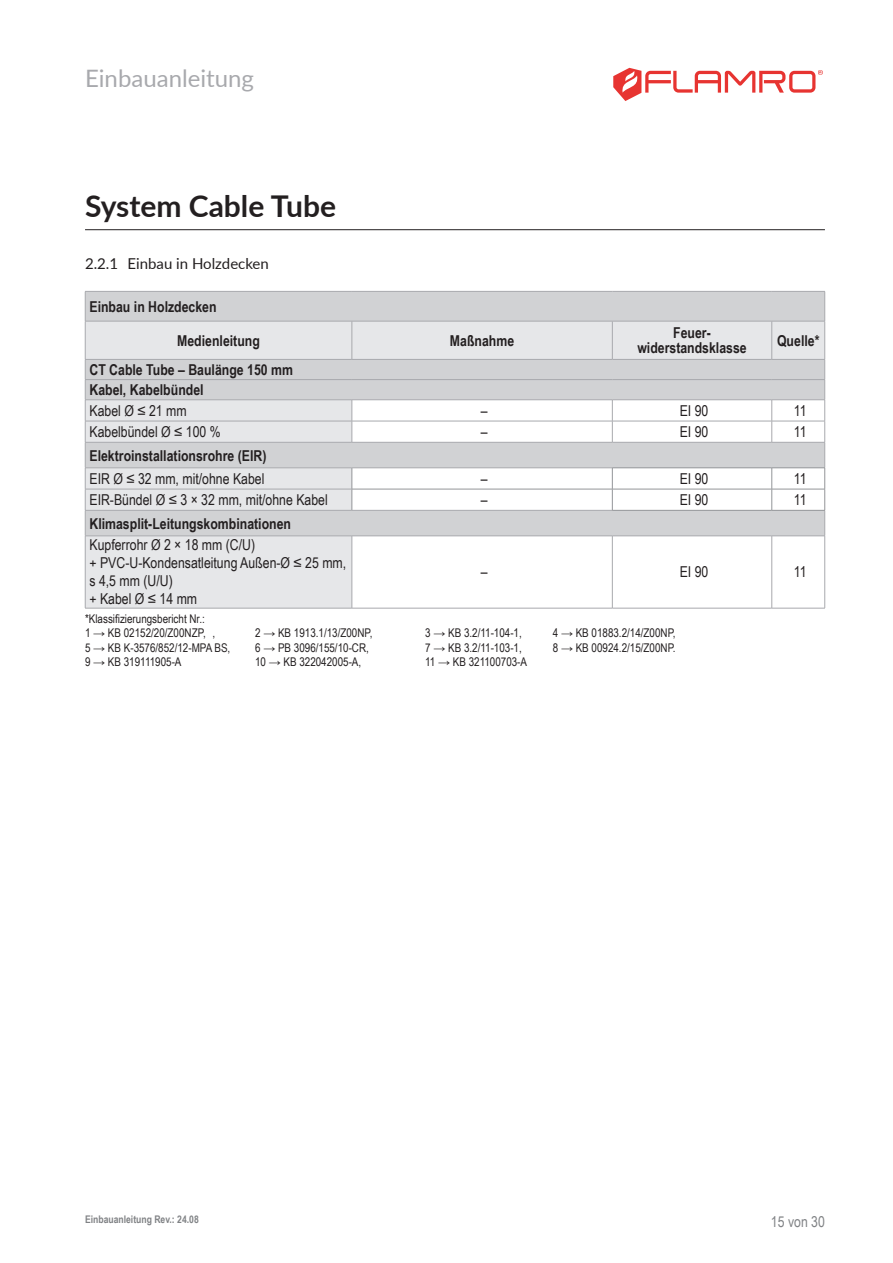
<style>
.page{position:relative;width:893px;height:1263px;background:#fff}
.page>*{position:absolute;margin:0;border:0;box-sizing:border-box;transform-origin:0 0}
.t1{font:700 30px "Lato";color:#231f20}
.t2{font:24px "Lato";color:#a8a9ad}
.p___Tabellentext_links{font:15px/18px "Arial Narrow";color:#231f20}
.p___Tabelle_Kopf_links{font:700 15px "Arial Narrow";color:#231f20}
.p___Tabelle_Kopf_mitte{font:700 15px/15px "Arial Narrow";color:#231f20;text-align:center}
.p___Tabellentext_mittig{font:15px "Arial Narrow";color:#231f20}
.t3{font:15px "Lato";color:#231f20}
.t4{font:15px "Arial Narrow";color:#808285}
.t5{font:12px/14.4px "Arial Narrow";color:#231f20}
.t6{font:700 10.5px "Arial Narrow";color:#808285}
</style>
<div class="page">
<hr style="left:85px;top:229px;width:740px;height:1px;background:#231f20">
<div style="left:86px;top:292px;width:738px;height:29px;background:#d1d2d4"></div>
<svg style="left:86px;top:322px;width:738px;height:286px"></svg>
<hr style="left:771px;top:321px;width:1px;height:38px;background:#a8a9ad">
<hr style="left:824px;top:321px;width:1px;height:38px;background:#a8a9ad">
<svg style="left:824px;top:292px;width:1px;height:29px"></svg>
<hr style="left:352px;top:421px;width:260px;height:1px;background:#a8a9ad">
<hr style="left:612px;top:421px;width:160px;height:1px;background:#a8a9ad">
<svg style="left:612px;top:400px;width:1px;height:42px"></svg>
<hr style="left:772px;top:421px;width:53px;height:1px;background:#a8a9ad">
<svg style="left:771px;top:400px;width:1px;height:42px"></svg>
<hr style="left:85px;top:608px;width:267px;height:1px;background:#a8a9ad">
<svg style="left:352px;top:469px;width:1px;height:41px"></svg>
<svg style="left:612px;top:469px;width:1px;height:41px"></svg>
<svg style="left:771px;top:469px;width:1px;height:41px"></svg>
<hr style="left:612px;top:536px;width:1px;height:72px;background:#a8a9ad">
<hr style="left:771px;top:536px;width:1px;height:72px;background:#a8a9ad">
<hr style="left:352px;top:608px;width:260px;height:1px;background:#a8a9ad">
<hr style="left:612px;top:608px;width:160px;height:1px;background:#a8a9ad">
<hr style="left:772px;top:608px;width:53px;height:1px;background:#a8a9ad">
<hr style="left:612px;top:321px;width:1px;height:38px;background:#a8a9ad">
<hr style="left:85px;top:321px;width:1px;height:38px;background:#a8a9ad">
<hr style="left:85px;top:359px;width:267px;height:1px;background:#a8a9ad">
<hr style="left:85px;top:536px;width:1px;height:72px;background:#a8a9ad">
<hr style="left:352px;top:321px;width:1px;height:38px;background:#a8a9ad">
<hr style="left:352px;top:359px;width:260px;height:1px;background:#a8a9ad">
<hr style="left:612px;top:359px;width:160px;height:1px;background:#a8a9ad">
<hr style="left:772px;top:359px;width:53px;height:1px;background:#a8a9ad">
<hr style="left:85px;top:421px;width:267px;height:1px;background:#a8a9ad">
<hr style="left:85px;top:291px;width:267px;height:1px;background:#a8a9ad">
<svg style="left:85px;top:292px;width:1px;height:29px"></svg>
<hr style="left:352px;top:291px;width:260px;height:1px;background:#a8a9ad">
<hr style="left:612px;top:291px;width:160px;height:1px;background:#a8a9ad">
<hr style="left:772px;top:291px;width:53px;height:1px;background:#a8a9ad">
<hr style="left:85px;top:321px;width:267px;height:1px;background:#a8a9ad">
<hr style="left:352px;top:321px;width:260px;height:1px;background:#a8a9ad">
<hr style="left:612px;top:321px;width:160px;height:1px;background:#a8a9ad">
<hr style="left:772px;top:321px;width:53px;height:1px;background:#a8a9ad">
<hr style="left:85px;top:379px;width:267px;height:1px;background:#a8a9ad">
<hr style="left:352px;top:379px;width:260px;height:1px;background:#a8a9ad">
<hr style="left:612px;top:379px;width:160px;height:1px;background:#a8a9ad">
<hr style="left:772px;top:379px;width:53px;height:1px;background:#a8a9ad">
<hr style="left:85px;top:399px;width:267px;height:1px;background:#a8a9ad">
<hr style="left:85px;top:468px;width:267px;height:1px;background:#a8a9ad">
<hr style="left:352px;top:468px;width:260px;height:1px;background:#a8a9ad">
<hr style="left:612px;top:468px;width:160px;height:1px;background:#939598">
<hr style="left:772px;top:468px;width:53px;height:1px;background:#939598">
<hr style="left:85px;top:489px;width:267px;height:1px;background:#a8a9ad">
<hr style="left:85px;top:510px;width:267px;height:1px;background:#a8a9ad">
<svg style="left:85px;top:360px;width:1px;height:176px"></svg>
<hr style="left:352px;top:510px;width:260px;height:1px;background:#a8a9ad">
<hr style="left:85px;top:536px;width:267px;height:1px;background:#a8a9ad">
<hr style="left:352px;top:489px;width:260px;height:1px;background:#939598">
<hr style="left:612px;top:489px;width:160px;height:1px;background:#939598">
<hr style="left:772px;top:489px;width:53px;height:1px;background:#939598">
<hr style="left:612px;top:510px;width:160px;height:1px;background:#939598">
<hr style="left:772px;top:510px;width:53px;height:1px;background:#939598">
<hr style="left:352px;top:399px;width:260px;height:1px;background:#a8a9ad">
<hr style="left:612px;top:399px;width:160px;height:1px;background:#a8a9ad">
<hr style="left:772px;top:399px;width:53px;height:1px;background:#a8a9ad">
<svg style="left:352px;top:400px;width:1px;height:42px"></svg>
<svg style="left:824px;top:360px;width:1px;height:176px"></svg>
<hr style="left:352px;top:442px;width:260px;height:1px;background:#a8a9ad">
<hr style="left:612px;top:442px;width:160px;height:1px;background:#a8a9ad">
<hr style="left:772px;top:442px;width:53px;height:1px;background:#a8a9ad">
<hr style="left:352px;top:536px;width:260px;height:1px;background:#a8a9ad">
<hr style="left:352px;top:536px;width:1px;height:72px;background:#a8a9ad">
<hr style="left:612px;top:536px;width:160px;height:1px;background:#a8a9ad">
<hr style="left:772px;top:536px;width:53px;height:1px;background:#a8a9ad">
<hr style="left:824px;top:536px;width:1px;height:72px;background:#a8a9ad">
<hr style="left:85px;top:442px;width:267px;height:1px;background:#a8a9ad">
<svg style="left:613px;top:68px;width:210px;height:33px"></svg>
<h2 class="t2" style="left:85px;top:61px;width:170px">Einbauanleitung</h2>
<h1 class="t1" style="left:85px;top:184px;width:252px">System Cable Tube</h1>
<p class="t3" style="left:85px;top:253px;width:185px">2.2.1 Einbau in Holzdecken</p>
<p class="p___Tabelle_Kopf_links" style="left:89px;top:295px;width:129px">Einbau in Holzdecken</p>
<p class="p___Tabelle_Kopf_mitte" style="left:177px;top:332px;width:84px">Medienleitung</p>
<p class="p___Tabelle_Kopf_mitte" style="left:450px;top:332px;width:66px">Maßnahme</p>
<p class="p___Tabelle_Kopf_mitte" style="left:637px;top:325px;width:111px">Feuer&shy;widerstandsklasse</p>
<p class="p___Tabelle_Kopf_mitte" style="left:777px;top:332px;width:44px">Quelle*</p>
<p class="p___Tabelle_Kopf_links" style="left:89px;top:358px;width:205px">CT Cable Tube – Baulänge 150 mm</p>
<p class="p___Tabelle_Kopf_links" style="left:89px;top:378px;width:116px">Kabel, Kabelbündel</p>
<p class="p___Tabellentext_links" style="left:89px;top:401px;width:99px">Kabel Ø ≤ 21 mm</p>
<p class="p___Tabellentext_mittig" style="left:481px;top:400px;width:8px">–</p>
<p class="p___Tabellentext_mittig" style="left:680px;top:400px;width:30px">EI 90</p>
<p class="p___Tabellentext_mittig" style="left:794px;top:400px;width:14px">11</p>
<p class="p___Tabellentext_links" style="left:89px;top:422px;width:133px">Kabelbündel Ø ≤ 100 %</p>
<p class="p___Tabellentext_mittig" style="left:481px;top:421px;width:8px">–</p>
<p class="p___Tabellentext_mittig" style="left:680px;top:421px;width:30px">EI 90</p>
<p class="p___Tabellentext_mittig" style="left:794px;top:421px;width:14px">11</p>
<p class="p___Tabelle_Kopf_links" style="left:89px;top:444px;width:179px">Elektroinstallationsrohre (EIR)</p>
<p class="p___Tabellentext_links" style="left:89px;top:469px;width:177px">EIR Ø ≤ 32 mm, mit/ohne Kabel</p>
<p class="p___Tabellentext_mittig" style="left:481px;top:468px;width:8px">–</p>
<p class="p___Tabellentext_mittig" style="left:680px;top:468px;width:30px">EI 90</p>
<p class="p___Tabellentext_mittig" style="left:794px;top:468px;width:14px">11</p>
<p class="p___Tabellentext_links" style="left:89px;top:490px;width:240px">EIR-Bündel Ø ≤ 3 × 32 mm, mit/ohne Kabel</p>
<p class="p___Tabellentext_mittig" style="left:481px;top:489px;width:8px">–</p>
<p class="p___Tabellentext_mittig" style="left:680px;top:489px;width:30px">EI 90</p>
<p class="p___Tabellentext_mittig" style="left:794px;top:489px;width:14px">11</p>
<p class="p___Tabelle_Kopf_links" style="left:89px;top:512px;width:203px">Klimasplit-Leitungskombinationen</p>
<p class="p___Tabellentext_links" style="left:89px;top:536px;width:258px">Kupferrohr Ø 2 × 18 mm (C/U)<br>+ PVC-U-Kondensatleitung Außen-Ø ≤ 25 mm, s 4,5 mm (U/U)<br>+ Kabel Ø ≤ 14 mm</p>
<p class="p___Tabellentext_mittig" style="left:481px;top:561px;width:8px">–</p>
<p class="p___Tabellentext_mittig" style="left:680px;top:561px;width:30px">EI 90</p>
<p class="p___Tabellentext_mittig" style="left:794px;top:561px;width:14px">11</p>
<p class="t5" style="left:85px;top:611px;width:132px">*Klassifizierungsbericht Nr.:<br>1 → KB 02152/20/Z00NZP, ,</p>
<p class="t5" style="left:255px;top:625px;width:119px">2 → KB 1913.1/13/Z00NP,</p>
<p class="t5" style="left:425px;top:625px;width:98px">3 → KB 3.2/11-104-1,</p>
<p class="t5" style="left:553px;top:625px;width:124px">4 → KB 01883.2/14/Z00NP,</p>
<p class="t5" style="left:85px;top:640px;width:147px">5 → KB K-3576/852/12-MPA BS,</p>
<p class="t5" style="left:255px;top:640px;width:115px">6 → PB 3096/155/10-CR,</p>
<p class="t5" style="left:425px;top:640px;width:98px">7 → KB 3.2/11-103-1,</p>
<p class="t5" style="left:553px;top:640px;width:124px">8 → KB 00924.2/15/Z00NP.</p>
<p class="t5" style="left:85px;top:654px;width:98px">9 → KB 319111905-A</p>
<p class="t5" style="left:255px;top:654px;width:108px">10 → KB 322042005-A,</p>
<p class="t5" style="left:425px;top:654px;width:103px">11 → KB 321100703-A</p>
<p class="t6" style="left:85px;top:1212px;width:115px">Einbauanleitung Rev.: 24.08</p>
<p class="t4" style="left:771px;top:1210px;width:56px">15 von 30</p>
</div>
